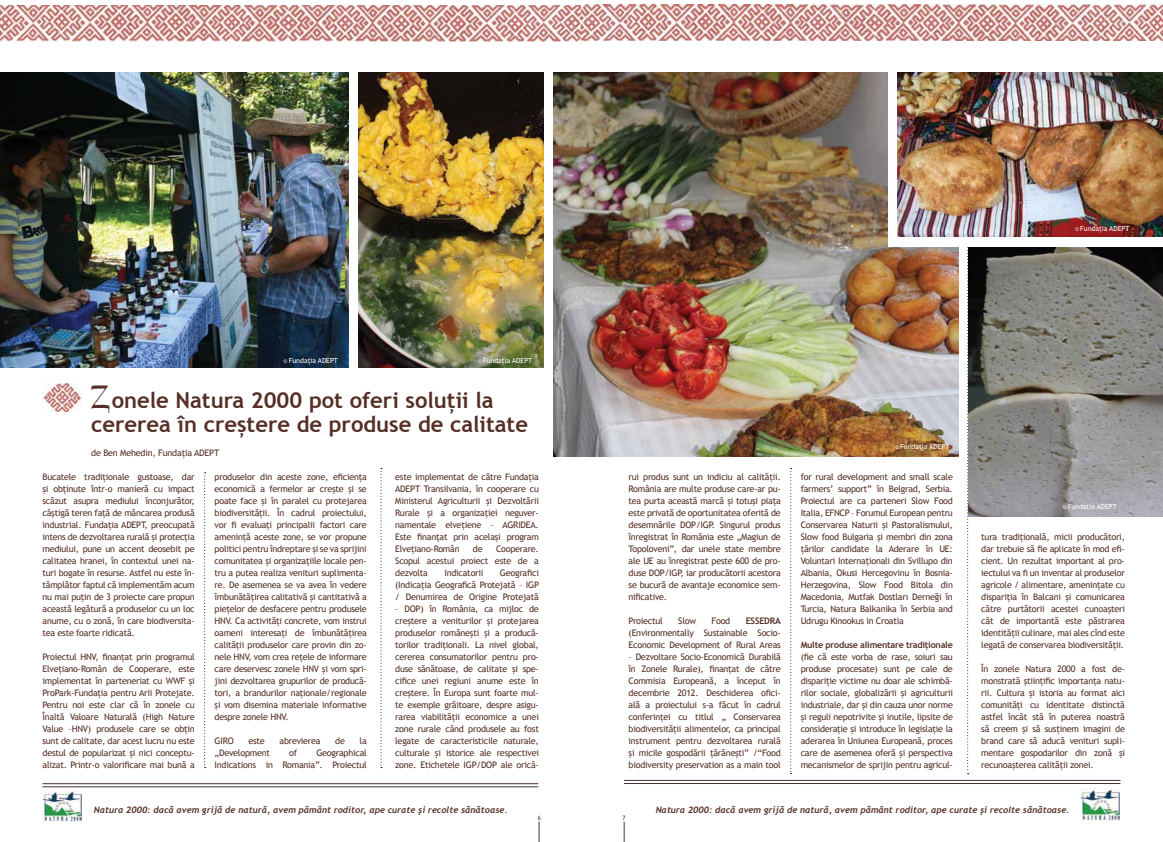
<style>
.page{position:relative;width:1163px;height:842px;background:#fff}
.page>*{position:absolute;margin:0;border:0;box-sizing:border-box;transform-origin:0 0}
.t1{font:700 22px/24px "Trebuchet MS";color:#552f25}
.t2{font:9px/12px "Trebuchet MS";letter-spacing:-.025em;color:#552f25;text-align:justify}
.t3{font:italic 700 9px "Trebuchet";color:#552f25}
.t4{font:700 9px "Trebuchet MS";letter-spacing:-.025em;color:#552f25}
.t5{font:7px "Trebuchet MS";color:#fff}
.t6{font:6px "Trebuchet MS";color:#552f25}
.s1{font-size:5.5px}
.s2{font-family:"Hingham Text Normal";font-weight:400;font-size:32px}
</style>
<div class="page">
<svg style="left:624px;top:821px;width:1px;height:21px"></svg>
<hr style="left:624px;top:783px;width:496px;height:1px;background:#48302e">
<hr style="left:624px;top:780px;width:496px;height:1px;background:#48302e">
<img style="left:1080px;top:789px;width:39px;height:31px">
<img style="left:42px;top:384px;width:39px;height:28px">
<svg style="left:204px;top:472px;width:2px;height:296px"></svg>
<svg style="left:380px;top:468px;width:2px;height:300px"></svg>
<svg style="left:790px;top:468px;width:1px;height:306px"></svg>
<svg style="left:967px;top:247px;width:1px;height:527px"></svg>
<img style="left:0;top:72px;width:349px;height:296px">
<img style="left:968px;top:247px;width:194px;height:269px">
<img style="left:553px;top:72px;width:405px;height:384px">
<svg style="left:539px;top:821px;width:1px;height:21px"></svg>
<hr style="left:42px;top:787px;width:496px;height:1px;background:#48302e">
<hr style="left:42px;top:783px;width:496px;height:1px;background:#48302e">
<img style="left:42px;top:790px;width:40px;height:32px">
<img style="left:0;top:5px;width:585px;height:37px">
<img style="left:581px;top:5px;width:581px;height:36px">
<div style="left:888px;top:72px;width:274px;height:175px;background:#fff"></div>
<img style="left:897px;top:72px;width:265px;height:165px">
<img style="left:359px;top:72px;width:185px;height:296px">
<p class="t5" style="left:283px;top:356px;width:56px"><span class="s1">©</span> Fundaţia ADEPT</p>
<p class="t5" style="left:478px;top:356px;width:56px"><span class="s1">©</span> Fundaţia ADEPT</p>
<h1 class="t1" style="left:91px;top:388px;width:438px"><span class="s2">Z</span>onele Natura 2000 pot oferi soluții la cererea în creștere de produse de calitate</h1>
<p class="t2" style="left:43px;top:471px;width:154px">Bucatele tradiționale gustoase, dar și obținute într-o manieră cu impact scăzut asupra mediului înconjurător, câștigă teren față de mâncarea produsă industrial. Fundația ADEPT, preocupată intens de dezvoltarea rurală şi protecția mediului, pune un accent deosebit pe calitatea hranei, în contextul unei na&shy;turi bogate în resurse. Astfel nu este în&shy;tâmplător faptul că implementăm acum nu mai puțin de 3 proiecte care propun această legătură a produselor cu un loc anume, cu o zonă, în care biodiversita&shy;tea este foarte ridicată.</p>
<p class="t2" style="left:43px;top:651px;width:154px">Proiectul HNV, finanțat prin programul Elvețiano-Român de Cooperare, este implementat în parteneriat cu WWF și ProPark-Fundaţia pentru Arii Protejate.<br>Pentru noi este clar că în zonele cu Înaltă Valoare Naturală (High Nature Value –HNV) produsele care se obțin sunt de calitate, dar acest lucru nu este destul de popularizat și nici conceptu&shy;alizat. Printr-o valorificare mai bună a</p>
<p class="t2" style="left:91px;top:447px;width:129px">de Ben Mehedin, Fundaţia ADEPT</p>
<p class="t2" style="left:395px;top:471px;width:145px">este implementat de către Fundația ADEPT Transilvania, în cooperare cu Ministerul Agriculturii și Dezvoltării Rurale și a organizației neguver&shy;namentale elvețiene – AGRIDEA.<br>Este finanțat prin același program Elvețiano-Român</p>
<p class="t2" style="left:214px;top:471px;width:154px">produselor din aceste zone, eficiența economică a fermelor ar crește și se poate face și în paralel cu protejarea biodiversității. În cadrul proiectului, vor fi evaluați principalii factori care amenință aceste zone, se vor propune politici pentru îndreptare și se va sprijini comunitatea și organizațiile locale pen&shy;tru a putea realiza venituri suplimenta&shy;re. De asemenea se va avea în vedere îmbunătățirea calitativă și cantitativă a piețelor de desfacere pentru produsele HNV. Ca activități concrete, vom instrui oameni interesați de îmbunătățirea calității produselor care provin din zo&shy;nele HNV, vom crea rețele de informare care deservesc zonele HNV și vom spri&shy;jini dezvoltarea grupurilor de producă&shy;tori, a brandurilor naționale/regionale și vom disemina materiale informative despre zonele HNV.</p>
<p class="t2" style="left:214px;top:735px;width:21px">GIRO</p>
<p class="t2" style="left:248px;top:735px;width:18px">este</p>
<p class="t2" style="left:279px;top:735px;width:43px">abrevierea</p>
<p class="t2" style="left:335px;top:735px;width:11px">de</p>
<p class="t2" style="left:359px;top:735px;width:9px">la</p>
<p class="t2" style="left:214px;top:747px;width:57px">„Development</p>
<p class="t2" style="left:289px;top:747px;width:9px">of</p>
<p class="t2" style="left:473px;top:543px;width:11px">de</p>
<p class="t2" style="left:395px;top:543px;width:145px;text-indent:101px">Cooperare.<br>Scopul acestui proiect este de a dezvolta</p>
<p class="t2" style="left:395px;top:567px;width:145px;text-indent:105px">Geografici (Indicația Geografică Protejată – IGP / Denumirea de Origine Protejată</p>
<p class="t2" style="left:395px;top:603px;width:145px">– DOP) în România, ca mijloc de creștere a veniturilor și protejarea produselor românești și a producă&shy;torilor tradiționali. La nivel global, cererea consumatorilor pentru pro&shy;duse sănătoase, de calitate și spe&shy;cifice unei regiuni anume este în creștere. În Europa sunt foarte mul&shy;te exemple grăitoare, despre asigu&shy;rarea viabilității economice a unei zone rurale când produsele au fost legate de caracteristicile naturale, culturale și istorice ale respectivei zone. Etichetele IGP/DOP ale orică-</p>
<p class="t2" style="left:444px;top:567px;width:40px">Indicatorii</p>
<p class="t2" style="left:214px;top:747px;width:154px;text-align:right">Geographical<br>Indications in Romania”. Proiectul</p>
<p class="t3" style="left:94px;top:804px;width:415px">Natura 2000: dacă avem grijă de natură, avem pământ roditor, ape curate şi recolte sănătoase.</p>
<p class="t6" style="left:537px;top:814px;width:5px">6</p>
<p class="t5" style="left:1074px;top:224px;width:56px"><span class="s1">©</span> Fundaţia ADEPT</p>
<p class="t2" style="left:628px;top:471px;width:154px">rui produs sunt un indiciu al calității.<br>România are multe produse care-ar pu&shy;tea purta această marcă și totuși piața este privată de oportunitatea oferită de desemnările DOP/IGP. Singurul produs înregistrat în România este „Magiun de Topoloveni”, dar unele state membre ale UE au înregistrat peste 600 de pro&shy;duse DOP/IGP, iar producătorii acestora se bucură de avantaje economice sem&shy;nificative.</p>
<p class="t2" style="left:628px;top:615px;width:36px">Proiectul</p>
<p class="t2" style="left:678px;top:615px;width:19px">Slow</p>
<p class="t2" style="left:711px;top:615px;width:20px">Food</p>
<p class="t4" style="left:745px;top:615px;width:37px">ESSEDRA</p>
<p class="t2" style="left:628px;top:627px;width:154px">(Environmentally Sustainable Socio-<br>Economic Development of Rural Areas</p>
<p class="t2" style="left:628px;top:651px;width:154px">– Dezvoltare Socio-Economică Durabilă în Zonele Rurale), finanțat de către Commisia Europeană, a început în decembrie 2012. Deschiderea ofici&shy;ală a proiectului s-a făcut în cadrul conferinței cu titlul „ Conservarea biodiversității alimentelor, ca principal instrument pentru dezvoltarea rurală și micile gospodării țărănești” /“Food biodiversity preservation as a main tool</p>
<p class="t5" style="left:894px;top:443px;width:56px"><span class="s1">©</span> Fundaţia ADEPT</p>
<p class="t2" style="left:800px;top:471px;width:154px">for rural development and small scale farmers’ support” în Belgrad, Serbia.<br>Proiectul are ca parteneri Slow Food Italia, EFNCP – Forumul European pentru Conservarea Naturii și Pastoralismului, Slow food Bulgaria și membri din zona țărilor candidate la Aderare în UE:<br>Voluntari Internaționali din Svillupo din Albania, Okusi Hercegovinu în Bosnia-Herzegovina, Slow Food Bitola din Macedonia, Mutfak Dostları Derneği în Turcia, Natura Balkanika în Serbia and Udrugu Kinookus in Croatia</p>
<p class="t4" style="left:800px;top:639px;width:154px">Multe produse alimentare tradiționale</p>
<p class="t2" style="left:800px;top:651px;width:154px">(fie că este vorba de rase, soiuri sau produse procesate) sunt pe cale de dispariție victime nu doar ale schimbă&shy;rilor sociale, globalizării și agriculturii industriale, dar și din cauza unor norme și reguli nepotrivite și inutile, lipsite de considerație și introduce în legislație la aderarea în Uniunea Europeană, proces care de asemenea oferă și perspectiva mecanismelor de sprijin pentru agricul-</p>
<p class="t5" style="left:1062px;top:503px;width:56px"><span class="s1">©</span> Fundaţia ADEPT</p>
<p class="t2" style="left:981px;top:531px;width:145px">tura tradițională, micii producători, dar trebuie să fie aplicate în mod efi&shy;cient. Un rezultat important al pro&shy;iectului va fi un inventar al produselor agricole / alimentare, amenințate cu dispariția în Balcani și comunicarea către purtătorii acestei cunoașteri cât de importantă este păstrarea identității culinare, mai ales cînd este legată de conservarea biodiversității.</p>
<p class="t2" style="left:981px;top:663px;width:145px">În zonele Natura 2000 a fost de&shy;monstrată științific importanța natu&shy;rii. Cultura și istoria au format aici comunități cu identitate distinctă astfel încât stă în puterea noastră să creem și să susținem imagini de brand care să aducă venituri supli&shy;mentare gospodarilor din zonă și recunoașterea calității zonei.</p>
<p class="t6" style="left:622px;top:814px;width:5px">7</p>
<p class="t3" style="left:655px;top:804px;width:415px">Natura 2000: dacă avem grijă de natură, avem pământ roditor, ape curate şi recolte sănătoase.</p>
</div>
